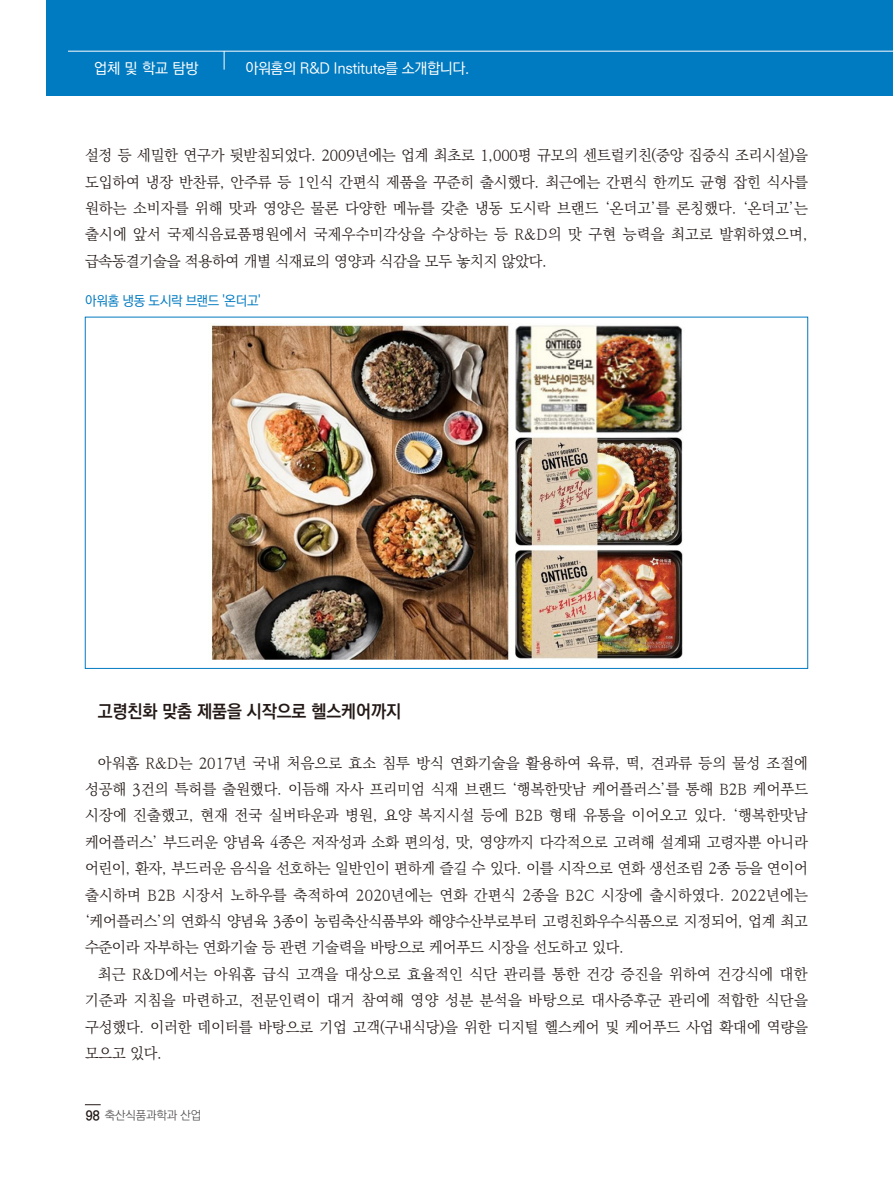
<style>
.page{position:relative;width:893px;height:1191px;background:#fff}
.page>*{position:absolute;margin:0;border:0;box-sizing:border-box;transform-origin:0 0}
.t1{font:700 18px "Ko Pub World Dotum";color:#231916;scale:.95 1}
.t2{font:300 15px/26.4px "Ko Pub World Batang";letter-spacing:-.01em;color:#231916;text-align:justify}
.t3{font:500 15px "Ko Pub World Dotum";letter-spacing:-.03em;color:#fff}
.t4{font:500 13.5px "Ko Pub World Dotum";letter-spacing:-.025em;color:#007ac0}
.t5{font:300 12px "Ko Pub World Dotum";letter-spacing:-.01em;color:#4d4a4a}
.s1{font-weight:700;font-size:13.5px;color:#231916}
</style>
<div class="page">
<svg style="left:85px;top:1104px;width:16px;height:1px"></svg>
<div style="left:47px;top:0;width:846px;height:95px;background:#007ac0"></div>
<hr style="left:68px;top:51px;width:825px;height:1px;background:#fff">
<svg style="left:224px;top:51px;width:1px;height:19px"></svg>
<img style="left:211px;top:325px;width:472px;height:335px">
<p class="t3" style="left:94px;top:57px;width:106px">업체 및 학교 탐방</p>
<p class="t3" style="left:245px;top:57px;width:226px">아워홈의 R&amp;D Institute를 소개합니다.</p>
<p class="t2" style="left:85px;top:143px;width:724px">설정 등 세밀한 연구가 뒷받침되었다. 2009년에는 업계 최초로 1,000평 규모의 센트럴키친(중앙 집중식 조리시설)을 도입하여 냉장 반찬류, 안주류 등 1인식 간편식 제품을 꾸준히 출시했다. 최근에는 간편식 한끼도 균형 잡힌 식사를 원하는 소비자를 위해 맛과 영양은 물론 다양한 메뉴를 갖춘 냉동 도시락 브랜드 ‘온더고’를 론칭했다. ‘온더고’는 출시에 앞서 국제식음료품평원에서 국제우수미각상을 수상하는 등 R&amp;D의 맛 구현 능력을 최고로 발휘하였으며, 급속동결기술을 적용하여 개별 식재료의 영양과 식감을 모두 놓치지 않았다.</p>
<p class="t4" style="left:85px;top:292px;width:177px">아워홈 냉동 도시락 브랜드 '온더고'</p>
<p class="t1" style="left:98px;top:698px;width:321px">고령친화 맞춤 제품을 시작으로 헬스케어까지</p>
<p class="t2" style="left:85px;top:750px;width:725px;text-indent:13px">아워홈 R&amp;D는 2017년 국내 처음으로 효소 침투 방식 연화기술을 활용하여 육류, 떡, 견과류 등의 물성 조절에 성공해 3건의 특허를 출원했다. 이듬해 자사 프리미엄 식재 브랜드 ‘행복한맛남 케어플러스’를 통해 B2B 케어푸드 시장에 진출했고, 현재 전국 실버타운과 병원, 요양 복지시설 등에 B2B 형태 유통을 이어오고 있다. ‘행복한맛남 케어플러스’ 부드러운 양념육 4종은 저작성과 소화 편의성, 맛, 영양까지 다각적으로 고려해 설계돼 고령자뿐 아니라 어린이, 환자, 부드러운 음식을 선호하는 일반인이 편하게 즐길 수 있다. 이를 시작으로 연화 생선조림 2종 등을 연이어 출시하며 B2B 시장서 노하우를 축적하여 2020년에는 연화 간편식 2종을 B2C 시장에 출시하였다. 2022년에는 ‘케어플러스’의 연화식 양념육 3종이 농림축산식품부와 해양수산부로부터 고령친화우수식품으로 지정되어, 업계 최고 수준이라 자부하는 연화기술 등 관련 기술력을 바탕으로 케어푸드 시장을 선도하고 있다.</p>
<p class="t2" style="left:85px;top:961px;width:724px;text-indent:13px">최근 R&amp;D에서는 아워홈 급식 고객을 대상으로 효율적인 식단 관리를 통한 건강 증진을 위하여 건강식에 대한 기준과 지침을 마련하고, 전문인력이 대거 참여해 영양 성분 분석을 바탕으로 대사증후군 관리에 적합한 식단을 구성했다. 이러한 데이터를 바탕으로 기업 고객(구내식당)을 위한 디지털 헬스케어 및 케어푸드 사업 확대에 역량을 모으고 있다.</p>
<p class="t5" style="left:86px;top:1106px;width:117px"><span class="s1">98</span> 축산식품과학과 산업</p>
</div>
